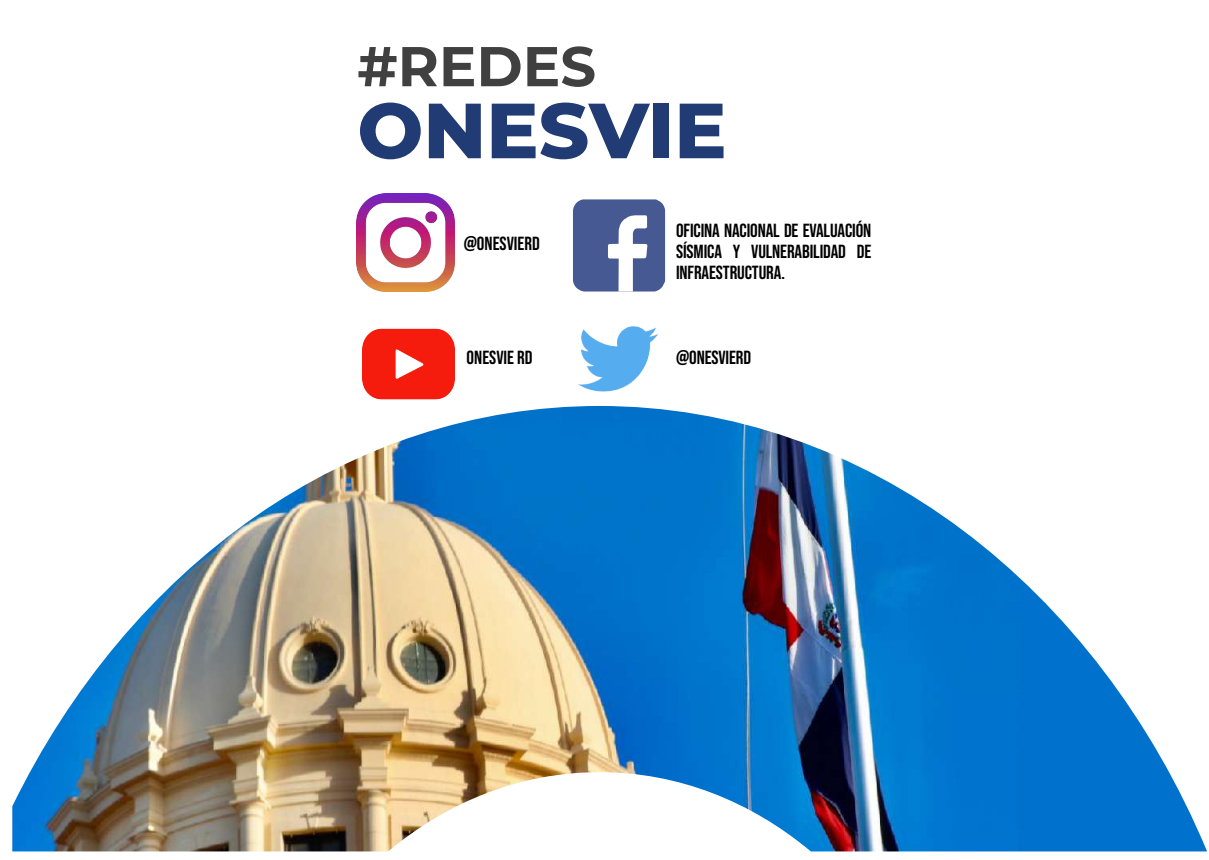
<style>
.page{position:relative;width:1209px;height:860px;background:#fff}
.page>*{position:absolute;margin:0;border:0;box-sizing:border-box;transform-origin:0 0}
.t1{font:800 78px "Montserrat";color:#213b74}
.t2{font:700 56px "Montserrat";color:#404041}
.t3{font:19px/21px "Bebas Neue";letter-spacing:-.005em;color:#000;text-align:justify}
</style>
<div class="page">
<svg style="left:573px;top:199px;width:92px;height:92px"></svg>
<img style="left:578px;top:326px;width:80px;height:66px">
<img style="left:356px;top:193px;width:98px;height:98px">
<img style="left:362px;top:328px;width:92px;height:72px">
<img style="left:12px;top:406px;width:1195px;height:445px">
<h2 class="t2" style="left:357px;top:26px;width:240px">#REDES</h2>
<h1 class="t1" style="left:357px;top:73px;width:371px">ONESVIE</h1>
<p class="t3" style="left:464px;top:232px;width:78px">@ONESVIERD</p>
<p class="t3" style="left:676px;top:220px;width:197px">OFICINA NACIONAL DE EVALUACIÓN SÍSMICA Y VULNERABILIDAD DE INFRAESTRUCTURA.</p>
<p class="t3" style="left:466px;top:347px;width:67px">ONESVIE RD</p>
<p class="t3" style="left:676px;top:347px;width:77px">@ONESVIERD</p>
</div>
